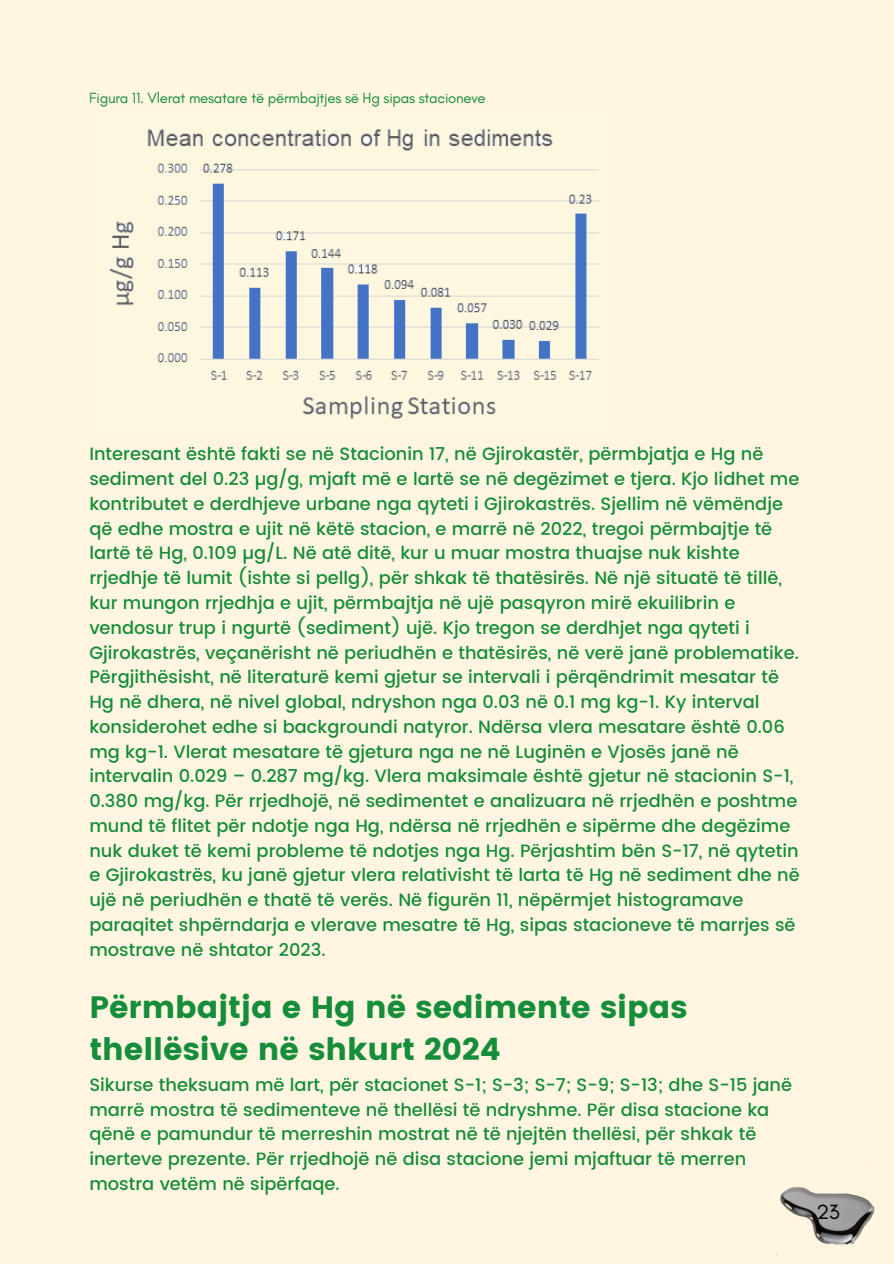
<style>
.page{position:relative;width:894px;height:1264px;background:#fff}
.page>*{position:absolute;margin:0;border:0;box-sizing:border-box;transform-origin:0 0}
.t1{font:30.9px/42.8px "Poppins";color:#168d3b}
.t2{font:21px "Glacial Indifference";color:#000}
.t3{font:500 17.85px/24.8px "Poppins";color:#168d3b}
.t4{font:15px "Glacial Indifference";letter-spacing:-.015em;color:#168d3b}
</style>
<div class="page">
<div style="left:0;top:0;width:893px;height:1263px;background:#fff5e0"></div>
<img style="left:109px;top:129px;width:491px;height:290px">
<img style="left:776px;top:1187px;width:99px;height:69px">
<h1 class="t4" style="left:89px;top:89px;width:398px">Figura 11. Vlerat mesatare të përmbajtjes së Hg sipas stacioneve</h1>
<p class="t3" style="left:89px;top:442px;width:711px">Interesant është fakti se në Stacionin 17, në Gjirokastër, përmbjatja e Hg në sediment del 0.23 µg/g, mjaft më e lartë se në degëzimet e tjera. Kjo lidhet me kontributet e derdhjeve urbane nga qyteti i Gjirokastrës. Sjellim në vëmëndje që edhe mostra e ujit në këtë stacion, e marrë në 2022, tregoi përmbajtje të lartë të Hg, 0.109 µg/L. Në atë ditë, kur u muar mostra thuajse nuk kishte rrjedhje të lumit (ishte si pellg), për shkak të thatësirës. Në një situatë të tillë, kur mungon rrjedhja e ujit, përmbajtja në ujë pasqyron mirë ekuilibrin e vendosur trup i ngurtë (sediment) ujë. Kjo tregon se derdhjet nga qyteti i Gjirokastrës, veçanërisht në periudhën e thatësirës, në verë janë problematike.<br>Përgjithësisht, në literaturë kemi gjetur se intervali i përqëndrimit mesatar të Hg në dhera, në nivel global, ndryshon nga 0.03 në 0.1 mg kg−1. Ky interval konsiderohet edhe si backgroundi natyror. Ndërsa vlera mesatare është 0.06 mg kg−1. Vlerat mesatare të gjetura nga ne në Luginën e Vjosës janë në intervalin 0.029 – 0.287 mg/kg. Vlera maksimale është gjetur në stacionin S-1, 0.380 mg/kg. Për rrjedhojë, në sedimentet e analizuara në rrjedhën e poshtme mund të flitet për ndotje nga Hg, ndërsa në rrjedhën e sipërme dhe degëzime nuk duket të kemi probleme të ndotjes nga Hg. Përjashtim bën S-17, në qytetin e Gjirokastrës, ku janë gjetur vlera relativisht të larta të Hg në sediment dhe në ujë në periudhën e thatë të verës. Në figurën 11, nëpërmjet histogramave paraqitet shpërndarja e vlerave mesatre të Hg, sipas stacioneve të marrjes së mostrave në shtator 2023.</p>
<p class="t1" style="left:89px;top:985px;width:599px">Përmbajtja e Hg në sedimente sipas thellësive në shkurt 2024</p>
<p class="t3" style="left:89px;top:1072px;width:704px">Sikurse theksuam më lart, për stacionet S-1; S-3; S-7; S-9; S-13; dhe S-15 janë marrë mostra të sedimenteve në thellësi të ndryshme. Për disa stacione ka qënë e pamundur të merreshin mostrat në të njejtën thellësi, për shkak të inerteve prezente. Për rrjedhojë në disa stacione jemi mjaftuar të merren mostra vetëm në sipërfaqe.</p>
<p class="t2" style="left:816px;top:1198px;width:25px">23</p>
</div>
